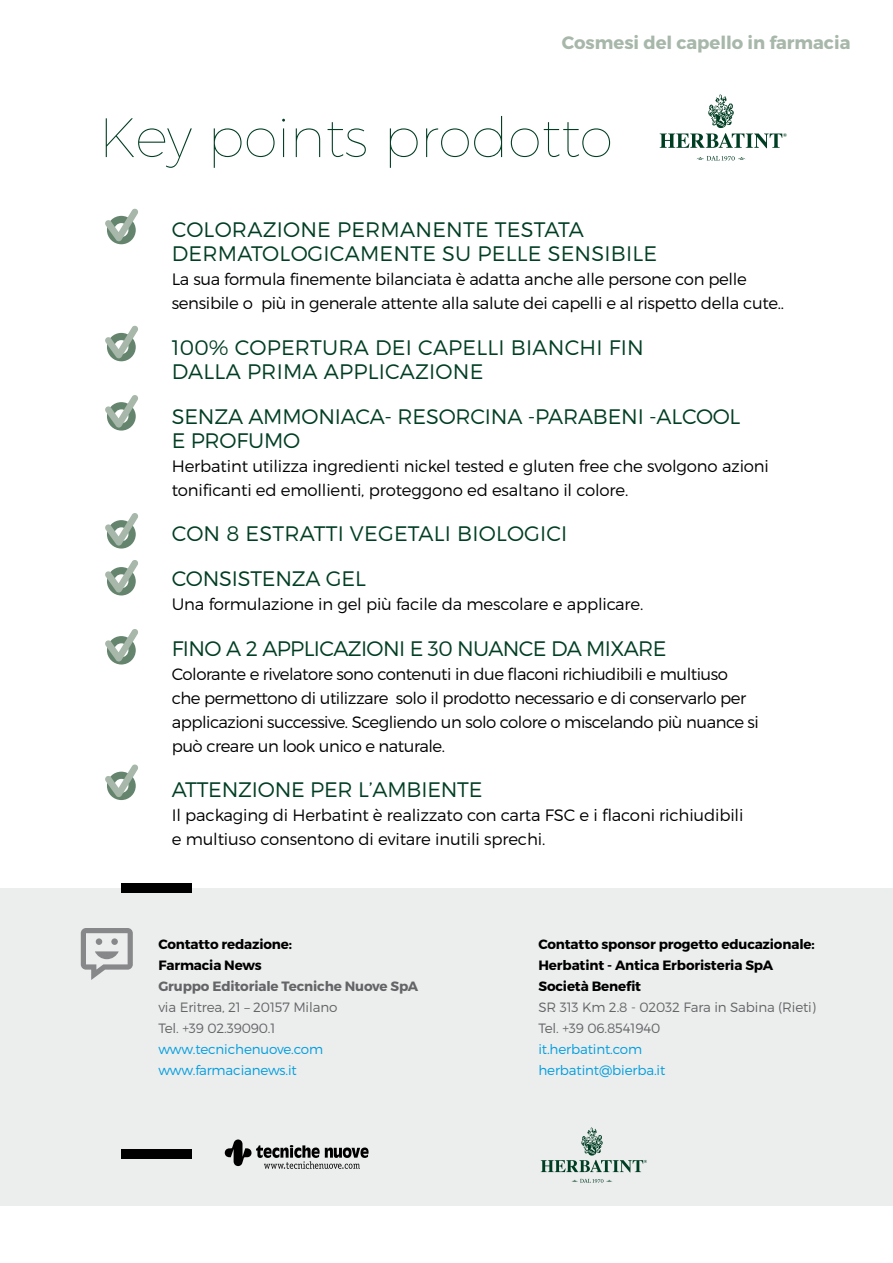
<style>
.page{position:relative;width:893px;height:1263px;background:#fff}
.page>*{position:absolute;margin:0;border:0;box-sizing:border-box;transform-origin:0 0}
.t1{font:100 55.35px "Montserrat";letter-spacing:-.01em;color:#003e23}
.t2{font:300 21px/24px "Montserrat";letter-spacing:.005em;color:#003e23}
.t3{font:300 21px "Montserrat";letter-spacing:-.03em;color:#003e23}
.t4{font:700 18px "Montserrat";color:#a7b7a9}
.t5{font:300 16.5px/24px "Montserrat";letter-spacing:-.02em;color:#000}
.t6{font:700 13.5px/21px "Montserrat";letter-spacing:-.01em;color:#000}
.t7{font:300 13.5px/21px "Montserrat";letter-spacing:-.01em;color:#646567}
.t8{font:300 13.5px/21px "Montserrat";letter-spacing:-.01em;color:#009ee0}
.t9{font:700 13.5px "Montserrat";letter-spacing:-.01em;color:#646567}
</style>
<div class="page">
<div style="left:0;top:888px;width:893px;height:317px;background:#eceded"></div>
<div style="left:122px;top:884px;width:70px;height:9px;background:#000"></div>
<div style="left:122px;top:1149px;width:70px;height:10px;background:#000"></div>
<svg style="left:81px;top:928px;width:52px;height:52px"></svg>
<div style="left:96px;top:938px;width:6px;height:7px;background:#87888a;border-radius:50%"></div>
<div style="left:111px;top:938px;width:7px;height:7px;background:#87888a;border-radius:50%"></div>
<svg style="left:224px;top:1139px;width:145px;height:30px"></svg>
<svg style="left:541px;top:1127px;width:106px;height:45px"></svg>
<svg style="left:572px;top:1179px;width:40px;height:4px"></svg>
<svg style="left:105px;top:208px;width:33px;height:36px"></svg>
<svg style="left:105px;top:325px;width:33px;height:36px"></svg>
<svg style="left:105px;top:395px;width:33px;height:36px"></svg>
<svg style="left:105px;top:513px;width:33px;height:35px"></svg>
<svg style="left:105px;top:560px;width:33px;height:35px"></svg>
<svg style="left:105px;top:629px;width:33px;height:35px"></svg>
<svg style="left:105px;top:764px;width:33px;height:36px"></svg>
<svg style="left:660px;top:94px;width:127px;height:54px"></svg>
<svg style="left:697px;top:156px;width:48px;height:5px"></svg>
<p class="t4" style="left:562px;top:32px;width:290px">Cosmesi del capello in farmacia</p>
<h1 class="t1" style="left:99px;top:104px;width:516px">Key points prodotto</h1>
<p class="t2" style="left:172px;top:218px;width:487px">COLORAZIONE PERMANENTE TESTATA<br>DERMATOLOGICAMENTE SU PELLE SENSIBILE</p>
<p class="t5" style="left:172px;top:267px;width:614px">La sua formula finemente bilanciata è adatta anche alle persone con pelle sensibile o più in generale attente alla salute dei capelli e al rispetto della cute..</p>
<p class="t2" style="left:172px;top:335px;width:474px">100% COPERTURA DEI CAPELLI BIANCHI FIN<br>DALLA PRIMA APPLICAZIONE</p>
<p class="t2" style="left:172px;top:404px;width:570px">SENZA AMMONIACA- RESORCINA -PARABENI -ALCOOL<br>E PROFUMO</p>
<p class="t5" style="left:172px;top:454px;width:599px">Herbatint utilizza ingredienti nickel tested e gluten free che svolgono azioni tonificanti ed emollienti, proteggono ed esaltano il colore.</p>
<p class="t2" style="left:172px;top:511px;width:397px;line-height:45.3px">CON 8 ESTRATTI VEGETALI BIOLOGICI<br>CONSISTENZA GEL</p>
<p class="t5" style="left:172px;top:592px;width:473px">Una formulazione in gel più facile da mescolare e applicare.</p>
<p class="t3" style="left:172px;top:635px;width:496px">FINO A 2 APPLICAZIONI E 30 NUANCE DA MIXARE</p>
<p class="t5" style="left:172px;top:662px;width:589px">Colorante e rivelatore sono contenuti in due flaconi richiudibili e multiuso che permettono di utilizzare solo il prodotto necessario e di conservarlo per applicazioni successive. Scegliendo un solo colore o miscelando più nuance si può creare un look unico e naturale.</p>
<p class="t2" style="left:172px;top:777px;width:312px">ATTENZIONE PER L’AMBIENTE</p>
<p class="t5" style="left:172px;top:803px;width:573px">Il packaging di Herbatint è realizzato con carta FSC e i flaconi richiudibili e multiuso consentono di evitare inutili sprechi.</p>
<p class="t6" style="left:158px;top:933px;width:135px">Contatto redazione:<br>Farmacia News</p>
<p class="t9" style="left:158px;top:977px;width:261px">Gruppo Editoriale Tecniche Nuove SpA</p>
<p class="t7" style="left:158px;top:996px;width:181px">via Eritrea, 21 – 20157 Milano<br>Tel. +39 02.39090.1</p>
<p class="t8" style="left:158px;top:1038px;width:166px">www.tecnichenuove.com www.farmacianews.it</p>
<p class="t6" style="left:538px;top:933px;width:278px">Contatto sponsor progetto educazionale:<br>Herbatint - Antica Erboristeria SpA<br>Società Benefit</p>
<p class="t7" style="left:538px;top:996px;width:279px">SR 313 Km 2.8 - 02032 Fara in Sabina (Rieti)<br>Tel. +39 06.8541940</p>
<p class="t8" style="left:538px;top:1038px;width:128px">it.herbatint.com herbatint@bierba.it</p>
</div>
